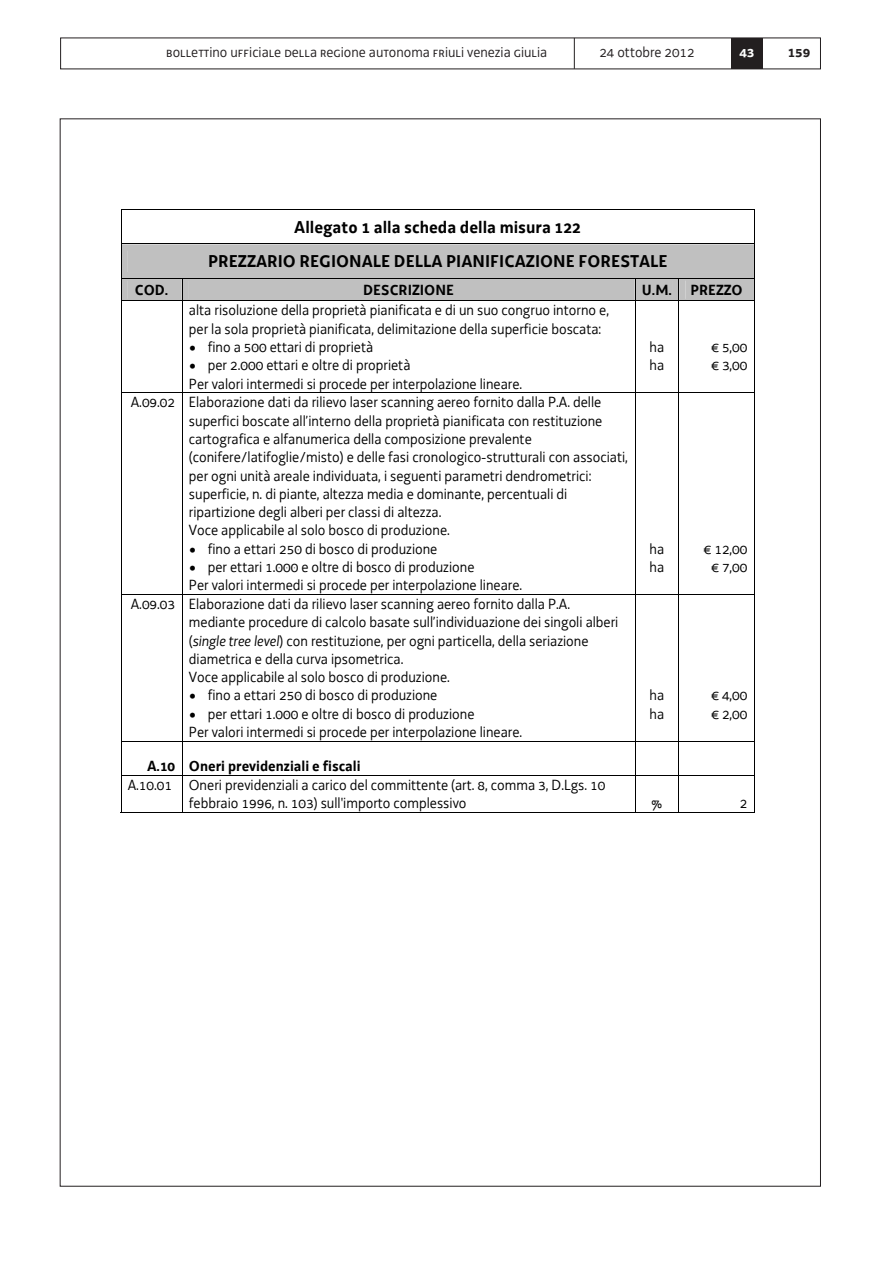
<style>
.page{position:relative;width:893px;height:1263px;background:#fff}
.page>*{position:absolute;margin:0;border:0;box-sizing:border-box;transform-origin:0 0}
.t1{font:700 17.7px/34.7px "Decima WE";color:#000;text-align:center}
.t2{font:15.15px/18.3px "Decima WE";color:#000}
.t3{font:700 15.15px "Decima WE";color:#000}
.t4{font:15px "Decima UNI";color:#231f20}
.t5{font:15px "Decima WE";color:#231f20}
.t6{font:700 15px "Decima WE";color:#231f20}
.t7{font:700 15px "Decima WE";color:#fff}
.s1{font-family:"Decima UNI"}
.s2{font-style:italic}
</style>
<div class="page">
<div style="left:731px;top:38px;width:32px;height:31px;background:#231f20"></div>
<hr style="left:574px;top:38px;width:1px;height:31px;background:#231f20">
<hr style="left:121px;top:209px;width:633px;height:1px;background:#000">
<hr style="left:121px;top:210px;width:1px;height:34px;background:#000">
<hr style="left:754px;top:210px;width:1px;height:34px;background:#000">
<div style="left:121px;top:244px;width:634px;height:56px;background:#c0c0c0"></div>
<hr style="left:121px;top:300px;width:633px;height:1px;background:#000">
<hr style="left:121px;top:301px;width:1px;height:91px;background:#000">
<hr style="left:182px;top:301px;width:1px;height:91px;background:#000">
<hr style="left:635px;top:301px;width:1px;height:91px;background:#000">
<hr style="left:679px;top:301px;width:1px;height:91px;background:#000">
<hr style="left:754px;top:301px;width:1px;height:91px;background:#000">
<hr style="left:121px;top:392px;width:633px;height:1px;background:#000">
<hr style="left:121px;top:393px;width:1px;height:201px;background:#000">
<hr style="left:182px;top:393px;width:1px;height:201px;background:#000">
<hr style="left:635px;top:393px;width:1px;height:201px;background:#000">
<hr style="left:679px;top:393px;width:1px;height:201px;background:#000">
<hr style="left:754px;top:393px;width:1px;height:201px;background:#000">
<hr style="left:121px;top:594px;width:633px;height:1px;background:#000">
<hr style="left:121px;top:595px;width:1px;height:146px;background:#000">
<hr style="left:182px;top:595px;width:1px;height:146px;background:#000">
<hr style="left:635px;top:595px;width:1px;height:146px;background:#000">
<hr style="left:679px;top:595px;width:1px;height:146px;background:#000">
<hr style="left:754px;top:595px;width:1px;height:146px;background:#000">
<hr style="left:121px;top:741px;width:633px;height:1px;background:#000">
<hr style="left:121px;top:741px;width:1px;height:34px;background:#000">
<hr style="left:182px;top:741px;width:1px;height:34px;background:#000">
<hr style="left:635px;top:741px;width:1px;height:34px;background:#000">
<hr style="left:679px;top:741px;width:1px;height:34px;background:#000">
<hr style="left:754px;top:741px;width:1px;height:34px;background:#000">
<hr style="left:121px;top:775px;width:633px;height:1px;background:#000">
<hr style="left:121px;top:775px;width:1px;height:38px;background:#000">
<hr style="left:121px;top:812px;width:61px;height:1px;background:#000">
<hr style="left:182px;top:775px;width:1px;height:38px;background:#000">
<hr style="left:182px;top:812px;width:453px;height:1px;background:#000">
<hr style="left:635px;top:775px;width:1px;height:38px;background:#000">
<hr style="left:635px;top:812px;width:44px;height:1px;background:#000">
<hr style="left:679px;top:775px;width:1px;height:38px;background:#000">
<hr style="left:679px;top:812px;width:75px;height:1px;background:#000">
<hr style="left:754px;top:775px;width:1px;height:38px;background:#000">
<p class="t4" style="left:166px;top:43px;width:382px">bollettino ufficiale della regione autonoma friuli venezia giulia</p>
<p class="t5" style="left:599px;top:43px;width:97px">24 ottobre 2012</p>
<p class="t7" style="left:739px;top:43px;width:16px">43</p>
<p class="t6" style="left:788px;top:43px;width:24px">159</p>
<p class="t1" style="left:208px;top:210px;width:461px">Allegato 1 alla scheda della misura 122<br>PREZZARIO REGIONALE DELLA PIANIFICAZIONE FORESTALE</p>
<p class="t3" style="left:135px;top:281px;width:35px">COD.</p>
<p class="t3" style="left:363px;top:281px;width:93px">DESCRIZIONE</p>
<p class="t3" style="left:642px;top:281px;width:102px">U.M. PREZZO</p>
<p class="t2" style="left:189px;top:301px;width:422px">alta risoluzione della proprietà pianificata e di un suo congruo intorno e, per la sola proprietà pianificata, delimitazione della superficie boscata:</p>
<p class="t2" style="left:189px;top:338px;width:186px"><span class="s1">•</span> fino a 500 ettari di proprietà</p>
<p class="t2" style="left:189px;top:356px;width:335px"><span class="s1">•</span> per 2.000 ettari e oltre di proprietà<br>Per valori intermedi si procede per interpolazione lineare.</p>
<p class="t2" style="left:650px;top:338px;width:16px">ha ha</p>
<p class="t2" style="left:711px;top:338px;width:38px">€ 5,00 € 3,00</p>
<p class="t2" style="left:189px;top:393px;width:440px;text-indent:-58px">A.09.02 Elaborazione dati da rilievo laser scanning aereo fornito dalla P.A. delle superfici boscate all’interno della proprietà pianificata con restituzione cartografica e alfanumerica della composizione prevalente (conifere/latifoglie/misto) e delle fasi cronologico-strutturali con associati, per ogni unità areale individuata, i seguenti parametri dendrometrici: superficie, n. di piante, altezza media e dominante, percentuali di ripartizione degli alberi per classi di altezza.<br>Voce applicabile al solo bosco di produzione.</p>
<p class="t2" style="left:189px;top:540px;width:250px"><span class="s1">•</span> fino a ettari 250 di bosco di produzione</p>
<p class="t2" style="left:189px;top:558px;width:335px"><span class="s1">•</span> per ettari 1.000 e oltre di bosco di produzione<br>Per valori intermedi si procede per interpolazione lineare.</p>
<p class="t2" style="left:189px;top:595px;width:431px;text-indent:-58px">A.09.03 Elaborazione dati da rilievo laser scanning aereo fornito dalla P.A. mediante procedure di calcolo basate sull’individuazione dei singoli alberi (<span class="s2">single tree level</span>) con restituzione, per ogni particella, della seriazione diametrica e della curva ipsometrica.<br>Voce applicabile al solo bosco di produzione.</p>
<p class="t2" style="left:189px;top:686px;width:250px"><span class="s1">•</span> fino a ettari 250 di bosco di produzione</p>
<p class="t2" style="left:189px;top:705px;width:335px"><span class="s1">•</span> per ettari 1.000 e oltre di bosco di produzione<br>Per valori intermedi si procede per interpolazione lineare.</p>
<p class="t3" style="left:147px;top:757px;width:215px">A.10 Oneri previdenziali e fiscali</p>
<p class="t2" style="left:189px;top:776px;width:418px;text-indent:-61px">A.10.01 Oneri previdenziali a carico del committente (art. 8, comma 3, D.Lgs. 10 febbraio 1996, n. 103) sull'importo complessivo</p>
<p class="t2" style="left:650px;top:540px;width:16px">ha ha</p>
<p class="t2" style="left:704px;top:540px;width:45px;text-align:center">€ 12,00 € 7,00</p>
<p class="t2" style="left:650px;top:686px;width:16px">ha ha</p>
<p class="t2" style="left:711px;top:686px;width:38px">€ 4,00 € 2,00</p>
<p class="t2" style="left:652px;top:794px;width:12px">%</p>
<p class="t2" style="left:740px;top:794px;width:9px">2</p>
</div>
